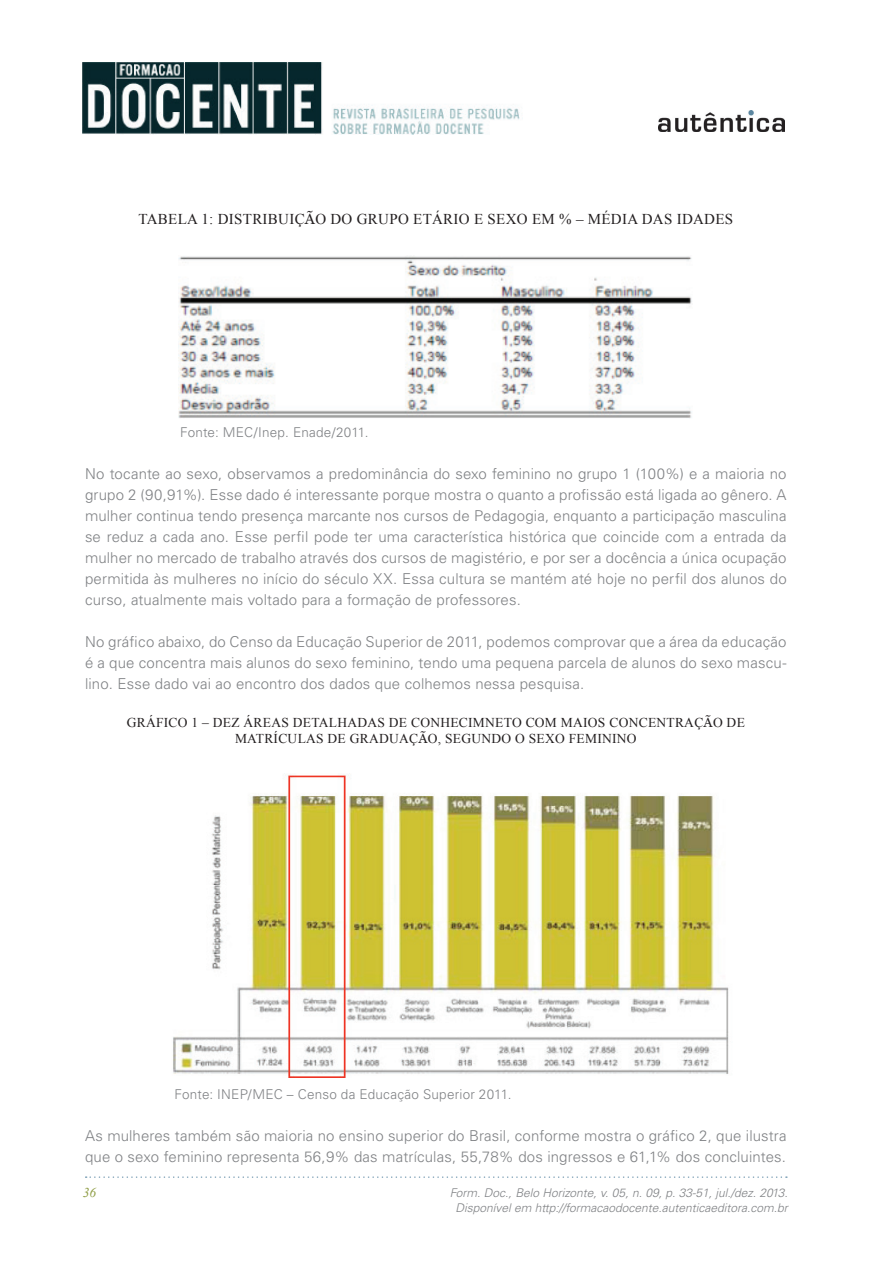
<style>
.page{position:relative;width:893px;height:1263px;background:#fff}
.page>*{position:absolute;margin:0;border:0;box-sizing:border-box;transform-origin:0 0}
.t1{font:300 15px/21px "Univers LT Std";letter-spacing:.01em;color:#808285;text-align:justify}
.t2{font:15px "Times New Roman";letter-spacing:.02em;color:#231f20}
.t3{font:13.5px/16.2px "Times New Roman";letter-spacing:.02em;color:#231f20;text-align:center}
.t4{font:300 13.5px "Univers LT Std";letter-spacing:.015em;color:#808285}
.t5{font:italic 13.5px "Times New Roman";color:#919f48}
.t6{font:italic 300 12px/14.4px "Univers LT Std";color:#808285;text-align:center}
.s1{font-family:"Georgia"}
</style>
<div class="page">
<img style="left:83px;top:63px;width:440px;height:72px">
<img style="left:658px;top:110px;width:127px;height:22px">
<svg style="left:86px;top:1176px;width:701px;height:2px"></svg>
<img style="left:173px;top:773px;width:556px;height:305px">
<img style="left:179px;top:256px;width:513px;height:162px">
<p class="t2" style="left:138px;top:209px;width:596px">TABELA 1: DISTRIBUIÇ<span class="s1">Ã</span>O DO GRUPO ETÁRIO E SEXO EM % – MÉDIA DAS IDADES</p>
<p class="t4" style="left:180px;top:424px;width:190px">Fonte: MEC/Inep. Enade/2011.</p>
<p class="t1" style="left:85px;top:463px;width:703px">No tocante ao sexo, observamos a predominância do sexo feminino no grupo 1 (100%) e a maioria no grupo 2 (90,91%). Esse dado é interessante porque mostra o quanto a profissão está ligada ao gênero. A mulher continua tendo presença marcante nos cursos de Pedagogia, enquanto a participação masculina se reduz a cada ano. Esse perfil pode ter uma característica histórica que coincide com a entrada da mulher no mercado de trabalho através dos cursos de magistério, e por ser a docência a única ocupação permitida às mulheres no início do século XX. Essa cultura se mantém até hoje no perfil dos alunos do curso, atualmente mais voltado para a formação de professores.</p>
<p class="t1" style="left:85px;top:631px;width:703px">No gráfico abaixo, do Censo da Educação Superior de 2011, podemos comprovar que a área da educação é a que concentra mais alunos do sexo feminino, tendo uma pequena parcela de alunos do sexo mascu&shy;lino. Esse dado vai ao encontro dos dados que colhemos nessa pesquisa.</p>
<p class="t3" style="left:127px;top:714px;width:620px">GRÁFICO 1 – DEZ ÁREAS DETALHADAS DE CONHECIMNETO COM MAIOS CONCENTRAÇ<span class="s1">Ã</span>O DE<br>MATRÍCULAS DE GRADUAÇ<span class="s1">Ã</span>O, SEGUNDO O SEXO FEMININO</p>
<p class="t4" style="left:174px;top:1086px;width:339px">Fonte: INEP/MEC – Censo da Educação Superior 2011.</p>
<p class="t1" style="left:85px;top:1125px;width:703px">As mulheres também são maioria no ensino superior do Brasil, conforme mostra o gráfico 2, que ilustra que o sexo feminino representa 56,9% das matrículas, 55,78% dos ingressos e 61,1% dos concluintes.</p>
<p class="t5" style="left:83px;top:1183px;width:15px">36</p>
<p class="t6" style="left:450px;top:1186px;width:340px">Form. Doc., Belo Horizonte, v. 05, n. 09, p. 33-51, jul./dez. 2013.<br>Disponível em http://formacaodocente.autenticaeditora.com.br</p>
</div>
